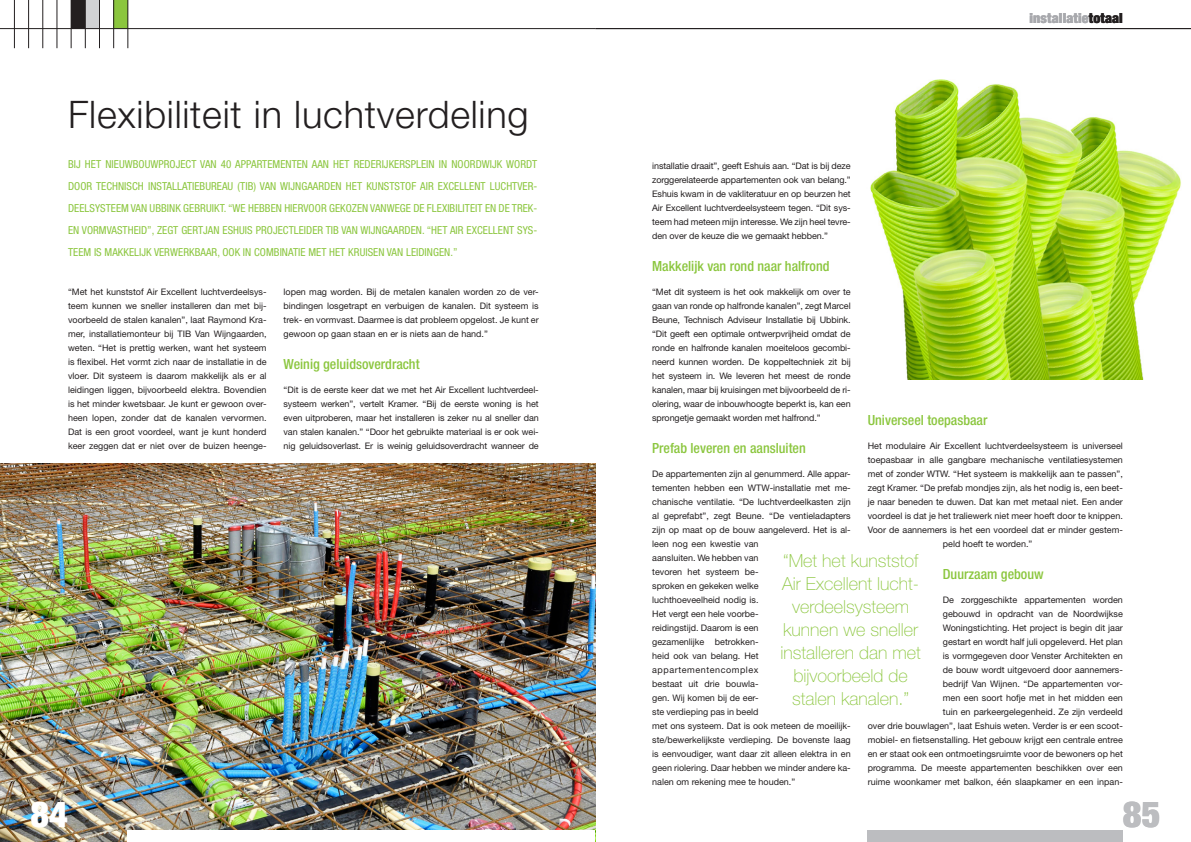
<style>
.page{position:relative;width:1191px;height:842px;background:#fff}
.page>*{position:absolute;margin:0;border:0;box-sizing:border-box;transform-origin:0 0}
.kop{font:300 38px "Helvetica Neue";letter-spacing:.02em;color:#231f20}
.t1{font:900 condensed 36px "Helvetica Neue";color:#bcbdc0}
.t2{font:900 condensed 36px "Helvetica Neue";color:#fff}
.streamer{font:100 18px/23px "Helvetica Neue";color:#8bc63e;text-align:center}
.tussenkop{font:500 condensed 14px "Helvetica Neue";color:#8bc63e}
.t3{font:900 condensed 14px "Helvetica Neue";letter-spacing:.01em;color:#a8a9ad}
.Intro{font:condensed 11px/22px "Helvetica Neue";letter-spacing:.005em;color:#8bc63e;text-align:justify}
.body{font:9px/14px "Helvetica Neue";color:#231f20;text-align:justify}
.s1{color:#231f20}
</style>
<div class="page">
<img style="left:870px;top:79px;width:311px;height:300px">
<img style="left:0;top:463px;width:595px;height:379px">
<div style="left:71px;top:0;width:14px;height:29px;background:#231f20"></div>
<div style="left:85px;top:0;width:14px;height:29px;background:#d1d2d4"></div>
<div style="left:114px;top:0;width:14px;height:29px;background:#8bc63e"></div>
<hr style="left:0;top:28px;width:595px;height:1px;background:#231f20">
<hr style="left:14px;top:0;width:1px;height:48px;background:#231f20">
<hr style="left:28px;top:0;width:1px;height:48px;background:#231f20">
<hr style="left:43px;top:0;width:1px;height:48px;background:#231f20">
<hr style="left:57px;top:0;width:1px;height:48px;background:#231f20">
<hr style="left:71px;top:0;width:1px;height:48px;background:#231f20">
<hr style="left:85px;top:0;width:1px;height:48px;background:#231f20">
<hr style="left:99px;top:0;width:1px;height:48px;background:#231f20">
<hr style="left:113px;top:0;width:1px;height:48px;background:#231f20">
<hr style="left:128px;top:0;width:1px;height:48px;background:#231f20">
<div style="left:128px;top:831px;width:467px;height:11px;background:#fff"></div>
<div style="left:867px;top:831px;width:256px;height:11px;background:#bcbdc0"></div>
<hr style="left:595px;top:28px;width:596px;height:1px;background:#231f20">
<p class="kop" style="left:68px;top:91px;width:462px">Flexibiliteit in luchtverdeling</p>
<p class="Intro" style="left:68px;top:153px;width:471px">BIJ HET NIEUWBOUWPROJECT VAN 40 APPARTEMENTEN AAN HET REDERIJKERSPLEIN IN NOORDWIJK WORDT DOOR TECHNISCH INSTALLATIEBUREAU (TIB) VAN WIJNGAARDEN HET KUNSTSTOF AIR EXCELLENT LUCHTVER-DEELSYSTEEM VAN UBBINK GEBRUIKT. “WE HEBBEN HIERVOOR GEKOZEN VANWEGE DE FLEXIBILITEIT EN DE TREK-EN VORMVASTHEID”, ZEGT GERTJAN ESHUIS PROJECTLEIDER TIB VAN WIJNGAARDEN. “HET AIR EXCELLENT SYS-TEEM IS MAKKELIJK VERWERKBAAR, OOK IN COMBINATIE MET HET KRUISEN VAN LEIDINGEN.”</p>
<p class="body" style="left:68px;top:285px;width:200px">“Met het kunststof Air Excellent luchtverdeelsys&shy;teem kunnen we sneller installeren dan met bij&shy;voorbeeld de stalen kanalen”, laat Raymond Kra&shy;mer, installatiemonteur bij TIB Van Wijngaarden, weten. “Het is prettig werken, want het systeem is flexibel. Het vormt zich naar de installatie in de vloer. Dit systeem is daarom makkelijk als er al leidingen liggen, bijvoorbeeld elektra. Bovendien is het minder kwetsbaar. Je kunt er gewoon over&shy;heen lopen, zonder dat de kanalen vervormen.<br>Dat is een groot voordeel, want je kunt honderd keer zeggen dat er niet over de buizen heenge-</p>
<p class="body" style="left:283px;top:285px;width:257px">lopen mag worden. Bij de metalen kanalen worden zo de ver&shy;bindingen losgetrapt en verbuigen de kanalen. Dit systeem is trek- en vormvast. Daarmee is dat probleem opgelost. Je kunt er gewoon op gaan staan en er is niets aan de hand.”</p>
<p class="tussenkop" style="left:283px;top:356px;width:137px">Weinig geluidsoverdracht</p>
<p class="body" style="left:283px;top:383px;width:257px">“Dit is de eerste keer dat we met het Air Excellent luchtverdeel&shy;systeem werken”, vertelt Kramer. “Bij de eerste woning is het even uitproberen, maar het installeren is zeker nu al sneller dan van stalen kanalen.” “Door het gebruikte materiaal is er ook wei&shy;nig geluidsoverlast. Er is weinig geluidsoverdracht wanneer de</p>
<p class="t2" style="left:31px;top:792px;width:39px">84</p>
<p class="t3" style="left:1029px;top:9px;width:95px">installatie<span class="s1">totaal</span></p>
<p class="body" style="left:652px;top:159px;width:200px">installatie draait”, geeft Eshuis aan. “Dat is bij deze zorggerelateerde appartementen ook van belang.” Eshuis kwam in de vakliteratuur en op beurzen het Air Excellent luchtverdeelsysteem tegen. “Dit sys&shy;teem had meteen mijn interesse. We zijn heel tevre&shy;den over de keuze die we gemaakt hebben.”</p>
<p class="tussenkop" style="left:652px;top:258px;width:179px">Makkelijk van rond naar halfrond</p>
<p class="body" style="left:652px;top:285px;width:200px">“Met dit systeem is het ook makkelijk om over te gaan van ronde op halfronde kanalen”, zegt Marcel Beune, Technisch Adviseur Installatie bij Ubbink. “Dit geeft een optimale ontwerpvrijheid omdat de ronde en halfronde kanalen moeiteloos gecombi&shy;neerd kunnen worden. De koppeltechniek zit bij het systeem in. We leveren het meest de ronde kanalen, maar bij kruisingen met bijvoorbeeld de ri&shy;olering, waar de inbouwhoogte beperkt is, kan een sprongetje gemaakt worden met halfrond.”</p>
<p class="tussenkop" style="left:652px;top:440px;width:155px">Prefab leveren en aansluiten</p>
<p class="body" style="left:652px;top:467px;width:200px;text-align:left">De appartementen zijn al genummerd. Alle appar&shy;tementen hebben een WTW-installatie met me&shy;chanische ventilatie. “De luchtverdeelkasten zijn al geprefabt”, zegt Beune. “De ventieladapters zijn op maat op de bouw aangeleverd. Het is al&shy;leen nog een kwestie van<br>aansluiten. We hebben van<br>tevoren het systeem be-<br>sproken en gekeken welke<br>luchthoeveelheid nodig is.<br>Het vergt een hele voorbe-<br>reidingstijd. Daarom is een<br>gezamenlijke betrokken-<br>heid ook van belang. Het appartementencomplex<br>bestaat uit drie bouwla-<br>gen. Wij komen bij de eer-<br>ste verdieping pas in beeld<br>met ons systeem. Dat is ook meteen de moeilijk&shy;ste/bewerkelijkste verdieping. De bovenste laag is eenvoudiger, want daar zit alleen elektra in en geen riolering. Daar hebben we minder andere ka&shy;nalen om rekening mee te houden.”</p>
<p class="tussenkop" style="left:867px;top:412px;width:121px">Universeel toepasbaar</p>
<p class="body" style="left:867px;top:439px;width:257px">Het modulaire Air Excellent luchtverdeelsysteem is universeel</p>
<p class="body" style="left:867px;top:453px;width:257px">toepasbaar in alle gangbare mechanische ventilatiesystemen</p>
<p class="body" style="left:867px;top:467px;width:257px">met of zonder WTW. “Het systeem is makkelijk aan te passen”,</p>
<p class="body" style="left:867px;top:481px;width:257px">zegt Kramer. “De prefab mondjes zijn, als het nodig is, een beet-</p>
<p class="body" style="left:867px;top:495px;width:257px">je naar beneden te duwen. Dat kan met metaal niet. Een ander</p>
<p class="body" style="left:867px;top:509px;width:257px">voordeel is dat je het traliewerk niet meer hoeft door te knippen.</p>
<p class="body" style="left:867px;top:523px;width:257px">Voor de aannemers is het een voordeel dat er minder gestem-</p>
<p class="body" style="left:943px;top:537px;width:91px">peld hoeft te worden.”</p>
<p class="tussenkop" style="left:943px;top:566px;width:102px">Duurzaam gebouw</p>
<p class="body" style="left:867px;top:593px;width:257px;text-align:right">De zorggeschikte appartementen worden<br>gebouwd in opdracht van de Noordwijkse<br>Woningstichting. Het project is begin dit jaar<br>gestart en wordt half juli opgeleverd. Het plan<br>is vormgegeven door Venster Architekten en<br>de bouw wordt uitgevoerd door aannemers-<br>bedrijf Van Wijnen. “De appartementen vor-<br>men een soort hofje met in het midden een<br>tuin en parkeergelegenheid. Ze zijn verdeeld<br>over drie bouwlagen”, laat Eshuis weten. Verder is er een scoot&shy;mobiel- en fietsenstalling. Het gebouw krijgt een centrale entree en er staat ook een ontmoetingsruimte voor de bewoners op het programma. De meeste appartementen beschikken over een ruime woonkamer met balkon, één slaapkamer en een inpan-</p>
<p class="streamer" style="left:780px;top:549px;width:142px">“Met het kunststof<br>Air Excellent lucht&shy;verdeelsysteem kunnen we sneller installeren dan met bijvoorbeeld de stalen kanalen.”</p>
<p class="t1" style="left:1123px;top:792px;width:39px">85</p>
</div>
